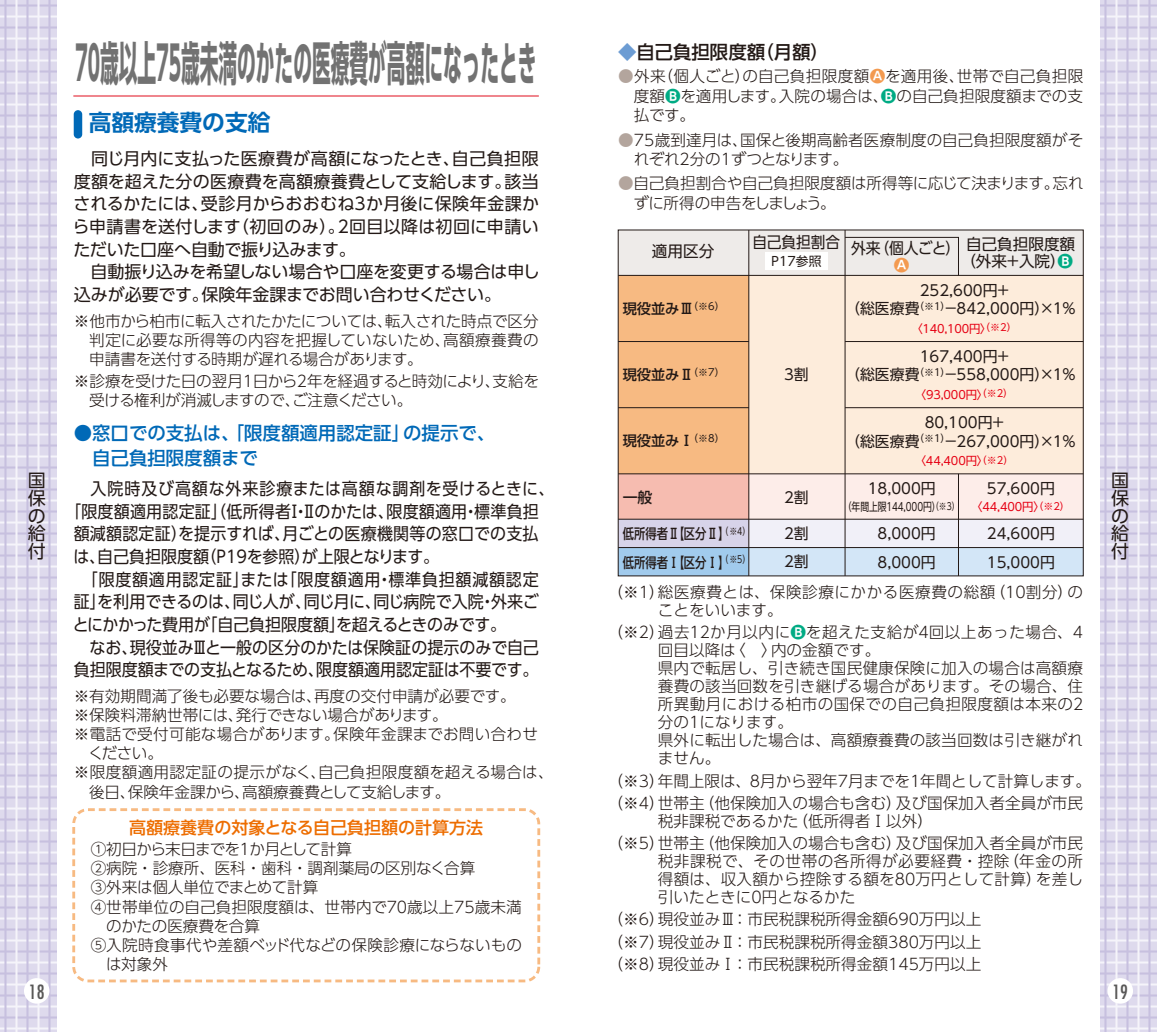
<style>
.page{position:relative;width:1157px;height:1032px;background:#fff}
.page>*{position:absolute;margin:0;border:0;box-sizing:border-box;transform-origin:0 0}
.t1{font:700 46.8px "UD Shin Go Pro";color:#727272;scale:.4 1}
.t2{font:700 22.6px "UD Shin Go Pro De";color:#0069b7}
.t3{font:condensed 19.2px "Futura";color:#595857}
.t4{font:500 18.4px/25.6px "UD Shin Go Pro";color:#0069b7}
.t5{font:500 18.4px "UD Shin Go Pro";color:#231916}
.t6{font:18px/17.8px "UD Shin Go Pro";color:#231916;text-align:justify}
.t7{font:17px/22.6px "UD Shin Go Pro";color:#231916}
.t8{font:17px "UD Shin Go Pro";color:#231916;scale:.94 1}
.t9{font:17px "UD Shin Go Pro";letter-spacing:-.02em;color:#231916;scale:.94 1}
.t10{font:17px "UD Shin Go Pro";letter-spacing:.05em;color:#231916;scale:.94 1}
.t11{font:500 17px "UD Shin Go Pro";color:#ed6d00}
.t12{font:300 15.6px/18px "UD Shin Go Pro";color:#231916}
.t13{font:300 15.6px/19.2px "UD Shin Go Pro";letter-spacing:-.025em;color:#231916}
.t14{font:300 15.6px/18px "UD Shin Go Pro";letter-spacing:.035em;color:#231916}
.t15{font:300 15.6px "UD Shin Go Pro";letter-spacing:-.02em;color:#231916}
.t16{font:300 15.6px "UD Shin Go Pro";letter-spacing:.025em;color:#231916}
.t17{font:300 15.6px "UD Shin Go Pro";letter-spacing:.02em;color:#231916}
.t18{font:15.6px/17px "UD Shin Go Pro";color:#231916;text-align:center}
.t19{font:300 15.6px "UD Shin Go Pro";letter-spacing:-.04em;color:#231916}
.t20{font:15.6px "UD Shin Go Pro";color:#231916;scale:.95 1}
.t21{font:15.6px "UD Shin Go Pro";color:#231916;scale:.94 1}
.t22{font:700 15.6px "UD Shin Go Pro De";color:#f39a50}
.t23{font:14.8px/28.4px "UD Shin Go Pro";color:#231916}
.t24{font:500 14.8px "UD Shin Go Pro";color:#231916}
.t25{font:500 14.2px/28.4px "UD Shin Go Pro";color:#231916;scale:.8 1}
.t26{font:500 14.2px "UD Shin Go Pro";color:#231916}
.t27{font:12.8px "UD Shin Go Pro";color:#231916}
.t28{font:11.4px "UD Shin Go Pro";letter-spacing:-.01em;color:#e60013}
.t29{font:11.4px "UD Shin Go Pro";letter-spacing:-.01em;color:#231916;scale:.78 1}
.s1{color:#6c9cd3}
.s2{color:#b3a59d}
.s3{font-family:"UD Shin Go Pro De";font-weight:700;color:#f39a50}
.s4{font-family:"UD Shin Go Pro De";font-weight:700;color:#00ab84}
.s5{font-size:10px}
.s6{color:#e60013}
.s7{font-size:10px;color:#e60013}
</style>
<div class="page">
<svg style="left:0;top:0;width:57px;height:1032px;background:#ddd8ec"></svg>
<svg style="left:1100px;top:0;width:57px;height:1032px;background:#ddd8ec"></svg>
<div style="left:24px;top:978px;width:25px;height:25px;background:#fff;border-radius:50%"></div>
<div style="left:1107px;top:978px;width:26px;height:25px;background:#fff;border-radius:50%"></div>
<div style="left:74px;top:110px;width:8px;height:28px;background:#0069b7;border-radius:4px"></div>
<div style="left:72px;top:808px;width:468px;height:174px;border:3px dashed #f7ba82;border-radius:14px"></div>
<div style="left:618px;top:230px;width:465px;height:45px;background:#eeebe9"></div>
<div style="left:618px;top:275px;width:133px;height:199px;background:#f7ba82"></div>
<div style="left:749px;top:275px;width:334px;height:199px;background:#fdecdb"></div>
<div style="left:618px;top:474px;width:132px;height:45px;background:#f6bcb0"></div>
<div style="left:749px;top:474px;width:334px;height:45px;background:#fdede9"></div>
<div style="left:618px;top:519px;width:132px;height:28px;background:#d7d3e9"></div>
<div style="left:748px;top:519px;width:335px;height:28px;background:#f1f0f8"></div>
<div style="left:618px;top:547px;width:132px;height:29px;background:#a1cbed"></div>
<div style="left:749px;top:547px;width:334px;height:29px;background:#d3e6f7"></div>
<hr style="left:618px;top:275px;width:465px;height:1px;background:#231916">
<hr style="left:845px;top:407px;width:238px;height:1px;background:#231916">
<hr style="left:618px;top:407px;width:131px;height:1px;background:#231916">
<hr style="left:845px;top:341px;width:238px;height:1px;background:#231916">
<hr style="left:618px;top:341px;width:131px;height:1px;background:#231916">
<hr style="left:618px;top:473px;width:465px;height:1px;background:#231916">
<hr style="left:618px;top:519px;width:465px;height:1px;background:#231916">
<hr style="left:618px;top:547px;width:465px;height:1px;background:#231916">
<hr style="left:748px;top:230px;width:1px;height:346px;background:#231916">
<svg style="left:845px;top:237px;width:114px;height:39px"></svg>
<hr style="left:958px;top:474px;width:1px;height:102px;background:#231916">
<hr style="left:844px;top:230px;width:1px;height:346px;background:#231916">
<div style="left:765px;top:253px;width:62px;height:17px;background:#fff"></div>
<div style="left:895px;top:259px;width:13px;height:13px;background:#fff;border-radius:50%"></div>
<div style="left:1058px;top:255px;width:13px;height:13px;background:#fff;border-radius:50%"></div>
<hr style="left:73px;top:95px;width:466px;height:2px;background:#ef858d">
<h1 class="t1" style="left:75px;top:25px;width:1154px">70歳以上75歳未満のかたの医療費が高額になったとき</h1>
<h2 class="t2" style="left:89px;top:104px;width:183px">高額療養費の支給</h2>
<p class="t7" style="left:72px;top:147px;width:469px">　同じ月内に支払った医療費が高額になったとき、自己負担限度額を超えた分の医療費を高額療養費として支給します。該当されるかたには、受診月からおおむね3か月後に保険年金課から申請書を送付します（初回のみ）。２回目以降は初回に申請いただいた口座へ自動で振り込みます。<br>　自動振り込みを希望しない場合や口座を変更する場合は申し込みが必要です。保険年金課までお問い合わせください。</p>
<p class="t12" style="left:89px;top:310px;width:451px;line-height:19.2px;text-align:justify;text-indent:-16px">※他市から柏市に転入されたかたについては、転入された時点で区分判定に必要な所得等の内容を把握していないため、高額療養費の申請書を送付する時期が遅れる場合があります。</p>
<p class="t13" style="left:89px;top:371px;width:451px;text-indent:-16px">※診療を受けた日の翌月1日から2年を経過すると時効により、支給を受ける権利が消滅しますので、ご注意ください。</p>
<p class="t4" style="left:92px;top:419px;width:405px;text-indent:-18px">●窓口での支払は、「限度額適用認定証」の提示で、自己負担限度額まで</p>
<p class="t5" style="left:618px;top:37px;width:212px"><span class="s1">◆</span>自己負担限度額（月額）</p>
<p class="t12" style="left:634px;top:65px;width:451px;line-height:19.8px;text-align:justify;text-indent:-16px"><span class="s2">●</span>外来（個人ごと）の自己負担限度額<span class="s3">A</span>を適用後、世帯で自己負担限度額<span class="s4">B</span>を適用します。入院の場合は、<span class="s4">B</span>の自己負担限度額までの支払です。</p>
<p class="t12" style="left:633px;top:129px;width:451px;line-height:19.8px;text-indent:-15px"><span class="s2">●</span>75歳到達月は、国保と後期高齢者医療制度の自己負担限度額がそれぞれ2分の1ずつとなります。</p>
<p class="t12" style="left:633px;top:173px;width:452px;line-height:19.8px;text-indent:-15px"><span class="s2">●</span>自己負担割合や自己負担限度額は所得等に応じて決まります。忘れずに所得の申告をしましょう。</p>
<p class="t18" style="left:652px;top:242px;width:64px">適用区分</p>
<p class="t26" style="left:622px;top:297px;width:103px">現役並みⅢ<sup>（※6）</sup></p>
<p class="t26" style="left:622px;top:363px;width:103px">現役並みⅡ<sup>（※7）</sup></p>
<p class="t26" style="left:622px;top:429px;width:103px">現役並みⅠ<sup>（※8）</sup></p>
<p class="t21" style="left:752px;top:230px;width:95px">自己負担割合</p>
<p class="t27" style="left:769px;top:251px;width:54px">Ｐ17参照</p>
<p class="t23" style="left:784px;top:360px;width:26px">3割</p>
<p class="t18" style="left:960px;top:235px;width:116px">自己負担限度額（外来＋入院）<span class="s4">B</span></p>
<p class="t23" style="left:845px;top:280px;width:232px;line-height:18.4px;text-indent:75px">252,600円＋<br>（総医療費<sup>（※1）</sup>－842,000円）×1%</p>
<p class="t28" style="left:911px;top:319px;width:107px">〈140,100円〉<span class="s5">（※2）</span></p>
<p class="t23" style="left:845px;top:347px;width:232px;line-height:18.4px;text-indent:75px">167,400円＋<br>（総医療費<sup>（※1）</sup>－558,000円）×1%</p>
<p class="t28" style="left:914px;top:385px;width:100px">〈93,000円〉<span class="s5">（※2）</span></p>
<p class="t23" style="left:845px;top:413px;width:232px;line-height:18.4px;text-indent:80px">80,100円＋<br>（総医療費<sup>（※1）</sup>－267,000円）×1%</p>
<p class="t28" style="left:914px;top:451px;width:100px">〈44,400円〉<span class="s5">（※2）</span></p>
<p class="t20" style="left:851px;top:236px;width:116px">外来（個人ごと）</p>
<p class="t22" style="left:894px;top:252px;width:17px">A</p>
<p class="t6" style="left:28px;top:471px;width:19px">国保の給付</p>
<p class="t6" style="left:1111px;top:471px;width:19px">国保の給付</p>
<p class="t10" style="left:74px;top:475px;width:513px">　入院時及び高額な外来診療または高額な調剤を受けるときに、</p>
<p class="t8" style="left:65px;top:497px;width:505px">「限度額適用認定証」（低所得者Ⅰ・Ⅱのかたは、限度額適用・標準負担</p>
<p class="t8" style="left:74px;top:520px;width:496px">額減額認定証）を提示すれば、月ごとの医療機関等の窓口での支払</p>
<p class="t8" style="left:73px;top:543px;width:390px">は、自己負担限度額（P19を参照）が上限となります。</p>
<p class="t10" style="left:74px;top:565px;width:496px">　「限度額適用認定証」または「限度額適用・標準負担額減額認定</p>
<p class="t9" style="left:74px;top:588px;width:496px">証」を利用できるのは、同じ人が、同じ月に、同じ病院で入院・外来ご</p>
<p class="t9" style="left:73px;top:611px;width:462px">とにかかった費用が「自己負担限度額」を超えるときのみです。</p>
<p class="t8" style="left:74px;top:633px;width:496px">　なお、現役並みⅢと一般の区分のかたは保険証の提示のみで自己</p>
<p class="t8" style="left:74px;top:656px;width:496px">負担限度額までの支払となるため、限度額適用認定証は不要です。</p>
<p class="t23" style="left:986px;top:473px;width:69px">57,600円</p>
<p class="t23" style="left:986px;top:519px;width:69px">24,600円<br>15,000円</p>
<p class="t23" style="left:867px;top:473px;width:69px">18,000円</p>
<p class="t29" style="left:842px;top:498px;width:292px">（年間上限144,000円）<span class="s5">（※3）</span> <span class="s6">〈44,400円〉</span><span class="s7">（※2）</span></p>
<p class="t23" style="left:877px;top:519px;width:60px">8,000円<br>8,000円</p>
<p class="t23" style="left:784px;top:483px;width:26px">2割</p>
<p class="t23" style="left:784px;top:519px;width:26px">2割<br>2割</p>
<p class="t24" style="left:622px;top:486px;width:31px">一般</p>
<p class="t25" style="left:622px;top:519px;width:161px">低所得者Ⅱ【区分Ⅱ】<sup>（※4）</sup>低所得者Ⅰ【区分Ⅰ】<sup>（※5）</sup></p>
<p class="t14" style="left:658px;top:583px;width:426px;text-indent:-50px">（※1）総医療費とは、保険診療にかかる医療費の総額（10割分）のことをいいます。</p>
<p class="t12" style="left:658px;top:623px;width:427px;text-indent:-50px">（※2）過去12か月以内に<span class="s4">B</span>を超えた支給が4回以上あった場合、4回目以降は〈　〉内の金額です。<br>県内で転居し、引き続き国民健康保険に加入の場合は高額療養費の該当回数を引き継げる場合があります。その場合、住所異動月における柏市の国保での自己負担限度額は本来の2分の1になります。<br>県外に転出した場合は、高額療養費の該当回数は引き継がれません。</p>
<p class="t12" style="left:607px;top:769px;width:485px;line-height:22.2px">（※3）年間上限は、8月から翌年7月までを1年間として計算します。（※4）世帯主（他保険加入の場合も含む）及び国保加入者全員が市民</p>
<p class="t12" style="left:607px;top:809px;width:477px;line-height:22.2px;text-indent:50px">税非課税であるかた（低所得者Ⅰ以外）<br>（※5）世帯主（他保険加入の場合も含む）及び国保加入者全員が市民</p>
<p class="t12" style="left:658px;top:852px;width:427px;text-align:justify">税非課税で、その世帯の各所得が必要経費・控除（年金の所得額は、収入額から控除する額を80万円として計算）を差し引いたときに0円となるかた</p>
<p class="t12" style="left:607px;top:908px;width:375px;line-height:22.2px;text-align:justify">（※6）現役並みⅢ：市民税課税所得金額690万円以上（※7）現役並みⅡ：市民税課税所得金額380万円以上（※8）現役並みⅠ：市民税課税所得金額145万円以上</p>
<p class="t12" style="left:74px;top:686px;width:443px">※有効期間満了後も必要な場合は、再度の交付申請が必要です。</p>
<p class="t12" style="left:74px;top:705px;width:375px">※保険料滞納世帯には、発行できない場合があります。</p>
<p class="t17" style="left:74px;top:721px;width:466px">※電話で受付可能な場合があります。保険年金課までお問い合わせ</p>
<p class="t12" style="left:88px;top:744px;width:76px">ください。</p>
<p class="t16" style="left:74px;top:760px;width:481px">※限度額適用認定証の提示がなく、自己負担限度額を超える場合は、</p>
<p class="t15" style="left:89px;top:779px;width:362px">後日、保険年金課から、高額療養費として支給します。</p>
<p class="t11" style="left:129px;top:814px;width:355px">高額療養費の対象となる自己負担額の計算方法</p>
<p class="t19" style="left:91px;top:836px;width:263px">①初日から末日までを1か月として計算</p>
<p class="t12" style="left:91px;top:859px;width:386px">②病院・診療所、医科・歯科・調剤薬局の区別なく合算</p>
<p class="t13" style="left:91px;top:877px;width:229px">③外来は個人単位でまとめて計算</p>
<p class="t12" style="left:91px;top:897px;width:432px">④世帯単位の自己負担限度額は、世帯内で70歳以上75歳未満</p>
<p class="t15" style="left:106px;top:913px;width:155px">のかたの医療費を合算</p>
<p class="t12" style="left:91px;top:935px;width:433px">⑤入院時食事代や差額ベッド代などの保険診療にならないもの</p>
<p class="t12" style="left:106px;top:954px;width:63px">は対象外</p>
<p class="t3" style="left:29px;top:980px;width:17px">18</p>
<p class="t3" style="left:1112px;top:980px;width:17px">19</p>
</div>
